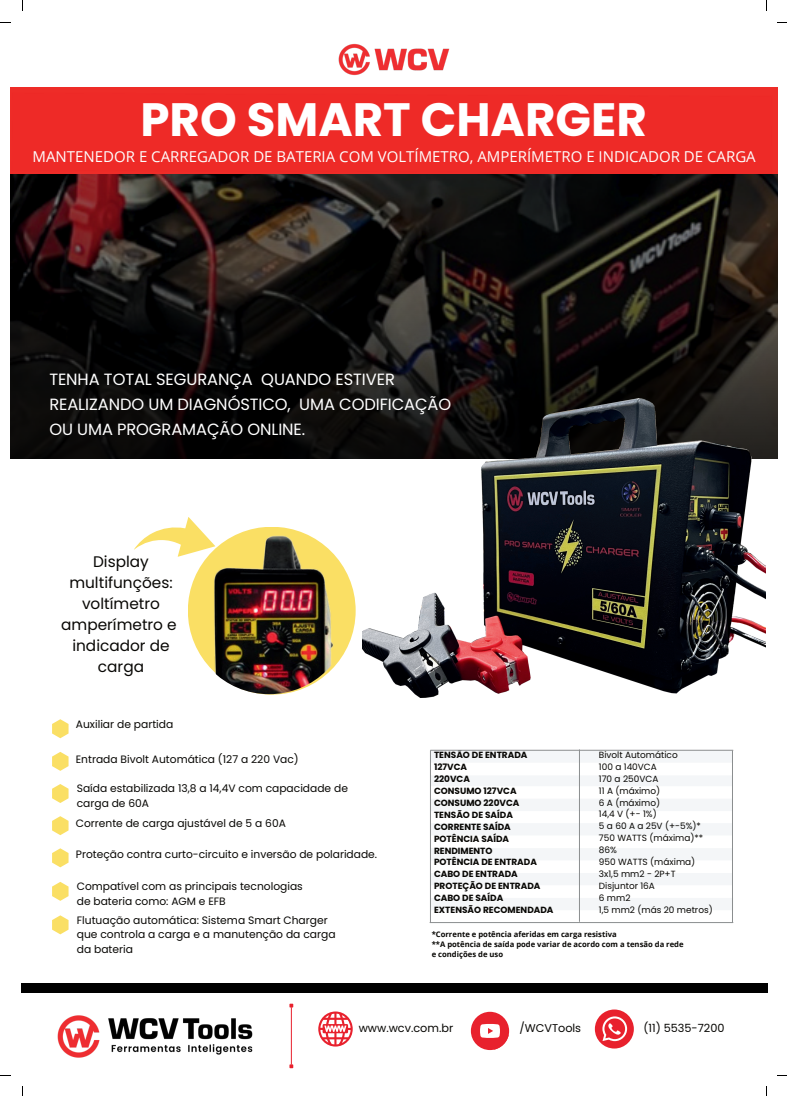
<style>
.page{position:relative;width:787px;height:1096px;background:#fff}
.page>*{position:absolute;margin:0;border:0;box-sizing:border-box;transform-origin:0 0}
.t1{font:700 46.75px "Poppins";color:#fff}
.t2{font:16.25px/25.2px "Poppins";letter-spacing:-.005em;color:#fff}
.t3{font:15.38px/21.1px "Poppins";color:#080704;text-align:center}
.t4{font:15px "Open Sans";color:#fefefd}
.t5{font:11.25px "Poppins";color:#080704}
.t6{font:10.75px/14.2px "Poppins";color:#080704}
.t7{font:10.62px/14.8px "Poppins";color:#080704}
.t8{font:700 9px/11.9px "Poppins";color:#080704}
.t9{font:9px/11.9px "Poppins";color:#080704}
.t10{font:700 7.62px/10.2px "Open Sans";color:#080704}
</style>
<div class="page">
<img style="left:10px;top:88px;width:767px;height:371px">
<img style="left:321px;top:43px;width:146px;height:49px">
<svg style="left:595px;top:1009px;width:39px;height:39px"></svg>
<svg style="left:318px;top:1011px;width:35px;height:35px"></svg>
<div style="left:471px;top:1011px;width:38px;height:38px;background:#e8212d;border-radius:50%"></div>
<svg style="left:480px;top:1023px;width:29px;height:26px"></svg>
<hr style="left:291px;top:1007px;width:1px;height:57px;background:#e8212d">
<svg style="left:289px;top:1064px;width:4px;height:4px"></svg>
<svg style="left:289px;top:1003px;width:4px;height:4px"></svg>
<img style="left:32px;top:992px;width:245px;height:66px">
<div style="left:22px;top:983px;width:745px;height:9px;background:#000"></div>
<svg style="left:188px;top:526px;width:168px;height:168px"></svg>
<img style="left:188px;top:531px;width:163px;height:163px;border-radius:50%">
<svg style="left:134px;top:517px;width:81px;height:39px"></svg>
<img style="left:363px;top:398px;width:403px;height:300px">
<div style="left:430px;top:750px;width:302px;height:12px;background:#f4f6f8"></div>
<div style="left:430px;top:775px;width:302px;height:12px;background:#f4f6f8"></div>
<div style="left:430px;top:786px;width:303px;height:12px;background:#fff"></div>
<div style="left:430px;top:798px;width:302px;height:13px;background:#f4f6f8"></div>
<div style="left:431px;top:823px;width:301px;height:12px;background:#f4f6f8"></div>
<div style="left:430px;top:848px;width:302px;height:12px;background:#f4f6f8"></div>
<div style="left:430px;top:873px;width:302px;height:12px;background:#f4f6f8"></div>
<div style="left:430px;top:897px;width:303px;height:13px;background:#f4f6f8"></div>
<hr style="left:430px;top:750px;width:1px;height:172px;background:#8b8e8f">
<hr style="left:732px;top:750px;width:1px;height:172px;background:#8b8e8f">
<hr style="left:430px;top:749px;width:303px;height:1px;background:#8b8e8f">
<hr style="left:430px;top:922px;width:303px;height:1px;background:#8b8e8f">
<hr style="left:579px;top:749px;width:1px;height:172px;background:#8b8e8f">
<svg style="left:52px;top:816px;width:17px;height:19px"></svg>
<svg style="left:52px;top:882px;width:17px;height:18px"></svg>
<svg style="left:52px;top:752px;width:17px;height:18px"></svg>
<svg style="left:52px;top:784px;width:17px;height:19px"></svg>
<svg style="left:52px;top:848px;width:17px;height:19px"></svg>
<svg style="left:52px;top:915px;width:17px;height:19px"></svg>
<svg style="left:52px;top:719px;width:17px;height:19px"></svg>
<h1 class="t1" style="left:140px;top:92px;width:508px">PRO SMART CHARGER</h1>
<h3 class="t4" style="left:33px;top:146px;width:725px">MANTENEDOR E CARREGADOR DE BATERIA COM VOLTÍMETRO, AMPERÍMETRO E INDICADOR DE CARGA</h3>
<h2 class="t2" style="left:49px;top:366px;width:403px">TENHA TOTAL SEGURANÇA QUANDO ESTIVER<br>REALIZANDO UM DIAGNÓSTICO, UMA CODIFICAÇÃO<br>OU UMA PROGRAMAÇÃO ONLINE.</h2>
<h3 class="t3" style="left:61px;top:550px;width:117px">Display multifunções: voltímetro amperímetro e indicador de carga</h3>
<p class="t6" style="left:76px;top:717px;width:99px">Auxiliar de partida</p>
<p class="t7" style="left:76px;top:751px;width:224px">Entrada Bivolt Automática (127 a 220 Vac)</p>
<p class="t7" style="left:77px;top:781px;width:273px">Saída estabilizada 13,8 a 14,4V com capacidade de carga de 60A</p>
<p class="t7" style="left:76px;top:815px;width:212px">Corrente de carga ajustável de 5 a 60A</p>
<p class="t7" style="left:76px;top:846px;width:303px">Proteção contra curto-circuito e inversão de polaridade.</p>
<p class="t7" style="left:77px;top:879px;width:228px">Compatível com as principais tecnologias de bateria como: AGM e EFB</p>
<p class="t6" style="left:77px;top:913px;width:260px">Flutuação automática: Sistema Smart Charger que controla a carga e a manutenção da carga da bateria</p>
<p class="t8" style="left:434px;top:749px;width:121px">TENSÃO DE ENTRADA<br>127VCA<br>220VCA<br>CONSUMO 127VCA<br>CONSUMO 220VCA<br>TENSÃO DE SAÍDA<br>CORRENTE SAÍDA<br>POTÊNCIA SAÍDA<br>RENDIMENTO<br>POTÊNCIA DE ENTRADA<br>CABO DE ENTRADA<br>PROTEÇÃO DE ENTRADA<br>CABO DE SAÍDA<br>EXTENSÃO RECOMENDADA</p>
<p class="t9" style="left:599px;top:748px;width:115px">Bivolt Automático<br>100 a 140VCA<br>170 a 250VCA<br>11 A (máximo)<br>6 A (máximo)<br>14,4 V (+- 1%)<br>5 a 60 A a 25V (+-5%)*<br>750 WATTS (máxima)**<br>86%<br>950 WATTS (máxima)<br>3x1,5 mm2 - 2P+T<br>Disjuntor 16A<br>6 mm2<br>1,5 mm2 (más 20 metros)</p>
<p class="t10" style="left:432px;top:928px;width:253px">*Corrente e potência aferidas em carga resistiva<br>**A potência de saída pode variar de acordo com a tensão da rede e condições de uso</p>
<p class="t5" style="left:359px;top:1021px;width:96px">www.wcv.com.br</p>
<p class="t5" style="left:519px;top:1021px;width:63px">/WCVTools</p>
<p class="t5" style="left:643px;top:1021px;width:83px">(11) 5535-7200</p>
</div>
